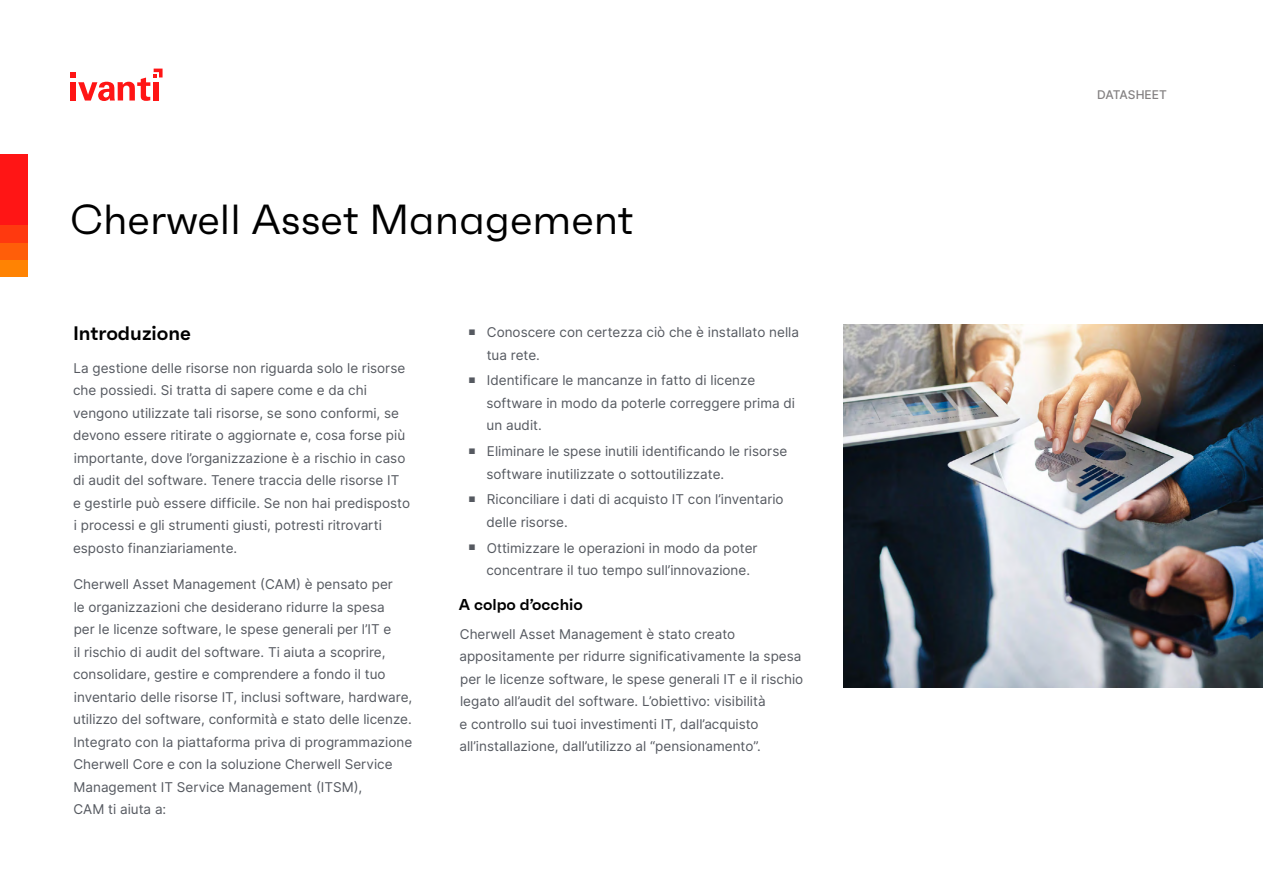
<style>
.page{position:relative;width:1263px;height:893px;background:#fff}
.page>*{position:absolute;margin:0;border:0;box-sizing:border-box;transform-origin:0 0}
.t1{font:42px "Faktum";color:#000}
.t2{font:600 19.5px "Faktum";color:#000}
.t3{font:600 15.75px "Faktum";color:#000}
.t4{font:13.5px/22.5px "Inter";color:#555960}
.t5{font:500 12px "Inter";letter-spacing:-.005em;color:#848182}
</style>
<div class="page">
<svg style="left:70px;top:69px;width:93px;height:32px"></svg>
<img style="left:843px;top:324px;width:420px;height:363px">
<div style="left:0;top:154px;width:27px;height:122px;background:#ff1515"></div>
<div style="left:0;top:259px;width:27px;height:17px;background:#ff8303"></div>
<div style="left:0;top:242px;width:27px;height:17px;background:#ff5e09"></div>
<div style="left:0;top:225px;width:27px;height:17px;background:#ff390f"></div>
<h1 class="t1" style="left:70px;top:194px;width:565px">Cherwell Asset Management</h1>
<h2 class="t2" style="left:73px;top:320px;width:119px">Introduzione</h2>
<p class="t4" style="left:73px;top:356px;width:339px">La gestione delle risorse non riguarda solo le risorse che possiedi. Si tratta di sapere come e da chi vengono utilizzate tali risorse, se sono conformi, se devono essere ritirate o aggiornate e, cosa forse più importante, dove l’organizzazione è a rischio in caso di audit del software. Tenere traccia delle risorse IT e gestirle può essere difficile. Se non hai predisposto i processi e gli strumenti giusti, potresti ritrovarti esposto finanziariamente.</p>
<p class="t4" style="left:73px;top:572px;width:341px">Cherwell Asset Management (CAM) è pensato per<br>le organizzazioni che desiderano ridurre la spesa<br>per le licenze software, le spese generali per l’IT e<br>il rischio di audit del software. Ti aiuta a scoprire, consolidare, gestire e comprendere a fondo il tuo inventario delle risorse IT, inclusi software, hardware, utilizzo del software, conformità e stato delle licenze.<br>Integrato con la piattaforma priva di programmazione Cherwell Core e con la soluzione Cherwell Service Management IT Service Management (ITSM),<br>CAM ti aiuta a:</p>
<p class="t4" style="left:487px;top:321px;width:314px;text-indent:-18px"><sup>■</sup> Conoscere con certezza ciò che è installato nella tua rete.</p>
<p class="t4" style="left:486px;top:369px;width:310px;text-indent:-18px"><sup>■</sup> Identificare le mancanze in fatto di licenze software in modo da poterle correggere prima di un audit.</p>
<p class="t4" style="left:486px;top:440px;width:302px;text-indent:-18px"><sup>■</sup> Eliminare le spese inutili identificando le risorse software inutilizzate o sottoutilizzate.</p>
<p class="t4" style="left:486px;top:488px;width:299px;text-indent:-18px"><sup>■</sup> Riconciliare i dati di acquisto IT con l’inventario delle risorse.</p>
<p class="t4" style="left:486px;top:536px;width:273px;text-indent:-18px"><sup>■</sup> Ottimizzare le operazioni in modo da poter concentrare il tuo tempo sull’innovazione.</p>
<p class="t3" style="left:459px;top:594px;width:125px">A colpo d’occhio</p>
<p class="t4" style="left:459px;top:622px;width:345px">Cherwell Asset Management è stato creato appositamente per ridurre significativamente la spesa per le licenze software, le spese generali IT e il rischio legato all’audit del software. L’obiettivo: visibilità<br>e controllo sui tuoi investimenti IT, dall’acquisto all’installazione, dall’utilizzo al “pensionamento”.</p>
<p class="t5" style="left:1097px;top:86px;width:71px">DATASHEET</p>
</div>
